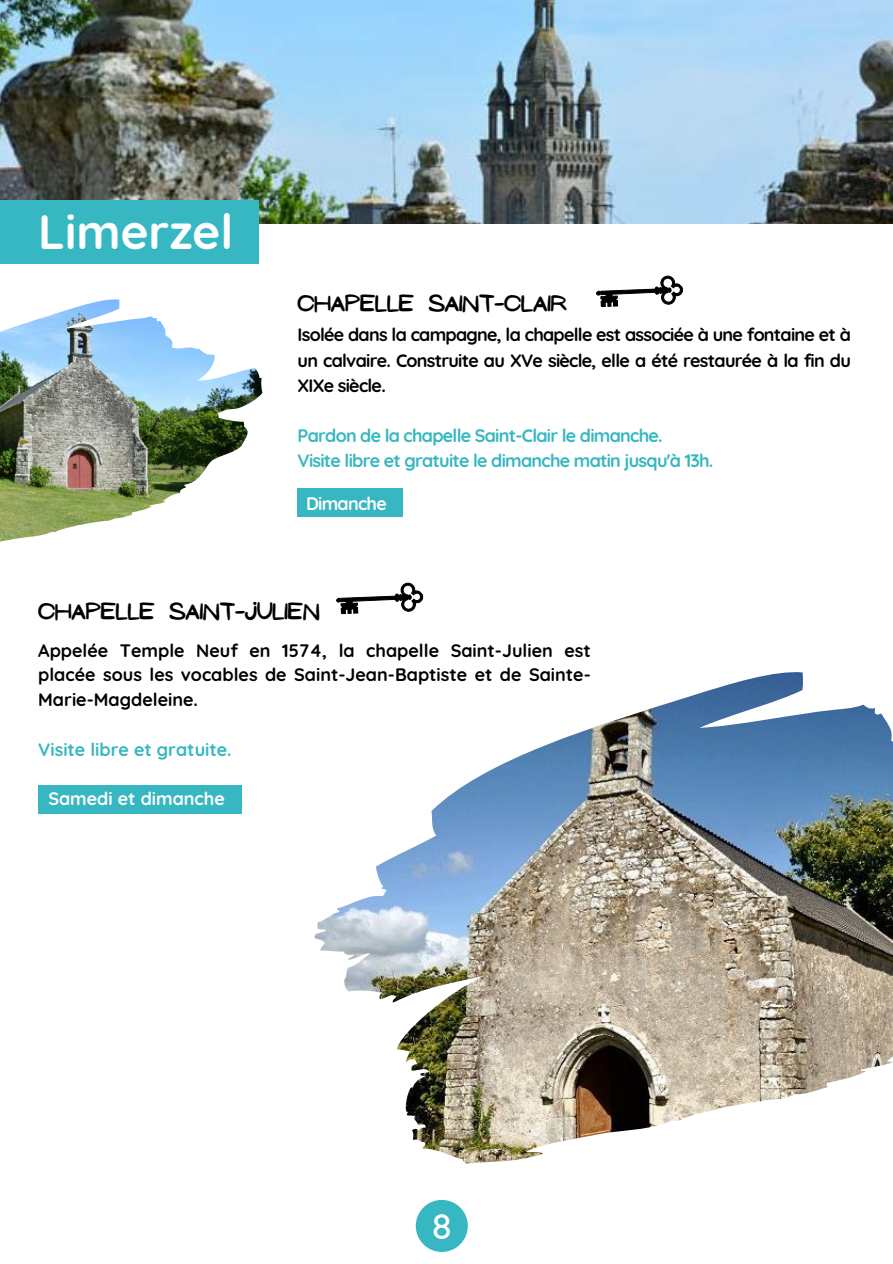
<style>
.page{position:relative;width:893px;height:1264px;background:#fff}
.page>*{position:absolute;margin:0;border:0;box-sizing:border-box;transform-origin:0 0}
.t1{font:700 48px "Quicksand";color:#fff}
.t2{font:500 36px "Quicksand";color:#fff}
.t3{font:21px "NF Ananias Bold";color:#000}
.t4{font:700 18px/24.8px "Quicksand";letter-spacing:-.02em;color:#000;text-align:justify}
.t5{font:700 18px/25px "Quicksand";letter-spacing:-.04em;color:#36b7c1}
.t6{font:700 18px "Quicksand";color:#36b7c1}
.t7{font:700 18px "Quicksand";color:#fff}
.t8{font:700 18px "Quicksand";letter-spacing:-.04em;color:#fff}
</style>
<div class="page">
<img style="left:314px;top:672px;width:578px;height:491px">
<div style="left:416px;top:1199px;width:52px;height:52px;background:#36b7c1;border-radius:50%"></div>
<img style="left:0;top:299px;width:262px;height:243px">
<img style="left:0;top:0;width:892px;height:224px">
<div style="left:0;top:200px;width:258px;height:64px;background:#36b7c1"></div>
<div style="left:38px;top:784px;width:203px;height:29px;background:#36b7c1"></div>
<svg style="left:336px;top:582px;width:88px;height:33px"></svg>
<div style="left:297px;top:488px;width:106px;height:29px;background:#36b7c1"></div>
<svg style="left:596px;top:275px;width:88px;height:33px"></svg>
<h1 class="t1" style="left:38px;top:200px;width:197px">Limerzel</h1>
<p class="t3" style="left:297px;top:291px;width:271px">CHAPELLE SAINT-CLAIR</p>
<p class="t4" style="left:297px;top:322px;width:555px">Isolée dans la campagne, la chapelle est associée à une fontaine et à un calvaire. Construite au XVe siècle, elle a été restaurée à la fin du XIXe siècle.</p>
<p class="t5" style="left:297px;top:422px;width:417px">Pardon de la chapelle Saint-Clair le dimanche.<br>Visite libre et gratuite le dimanche matin jusqu'à 13h.</p>
<p class="t8" style="left:306px;top:492px;width:82px">Dimanche</p>
<p class="t3" style="left:38px;top:599px;width:283px">CHAPELLE SAINT-JULIEN</p>
<p class="t4" style="left:38px;top:637px;width:554px">Appelée Temple Neuf en 1574, la chapelle Saint-Julien est placée sous les vocables de Saint-Jean-Baptiste et de Sainte-Marie-Magdeleine.</p>
<p class="t6" style="left:38px;top:737px;width:195px">Visite libre et gratuite.</p>
<p class="t7" style="left:48px;top:787px;width:178px">Samedi et dimanche</p>
<h2 class="t2" style="left:431px;top:1202px;width:22px">8</h2>
</div>
